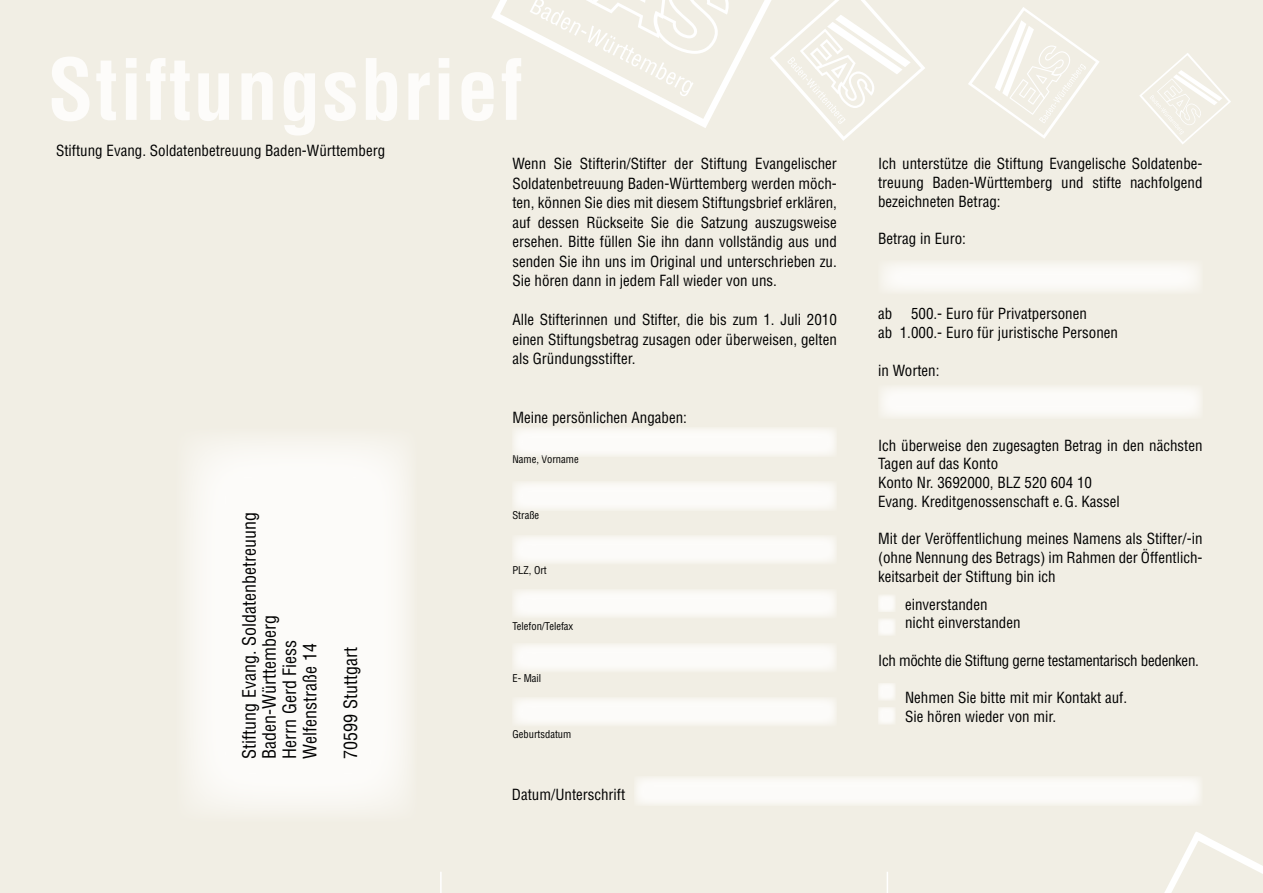
<style>
.page{position:relative;width:1263px;height:893px;background:#f1eee4}
.page>*{position:absolute;margin:0;border:0;box-sizing:border-box;transform-origin:0 0}
.t1{font:700 condensed 82.5px "Helvetica";letter-spacing:.02em;color:#fdfcfa}
.t2{font:condensed 18px/20.2px "Helvetica";color:#000}
.t3{font:condensed 15px/18.8px "Helvetica";color:#000;text-align:justify}
.t4{font:condensed 15px "Helvetica";letter-spacing:-.02em;color:#000}
.t5{font:condensed 10.5px "Helvetica";color:#000}
</style>
<div class="page">
<div style="left:176px;top:428px;width:241px;height:394px;background:#fdfcfa"></div>
<hr style="left:440px;top:872px;width:2px;height:21px;background:#fff">
<svg style="left:887px;top:872px;width:1px;height:21px"></svg>
<svg style="left:491px;top:0;width:434px;height:141px"></svg>
<svg style="left:1139px;top:53px;width:92px;height:91px"></svg>
<svg style="left:968px;top:7px;width:131px;height:132px"></svg>
<svg style="left:1164px;top:832px;width:99px;height:61px"></svg>
<div style="left:878px;top:260px;width:324px;height:34px;background:#fdfcfa"></div>
<div style="left:878px;top:385px;width:324px;height:34px;background:#fdfcfa"></div>
<div style="left:878px;top:595px;width:17px;height:17px;background:#fdfcfa"></div>
<div style="left:878px;top:683px;width:17px;height:17px;background:#fdfcfa"></div>
<div style="left:878px;top:619px;width:17px;height:17px;background:#fdfcfa"></div>
<div style="left:878px;top:707px;width:17px;height:17px;background:#fdfcfa"></div>
<div style="left:634px;top:776px;width:568px;height:30px;background:#fdfcfa"></div>
<div style="left:512px;top:427px;width:325px;height:30px;background:#fdfcfa"></div>
<div style="left:512px;top:481px;width:325px;height:30px;background:#fdfcfa"></div>
<div style="left:512px;top:535px;width:325px;height:30px;background:#fdfcfa"></div>
<div style="left:512px;top:589px;width:325px;height:30px;background:#fdfcfa"></div>
<div style="left:512px;top:643px;width:325px;height:30px;background:#fdfcfa"></div>
<div style="left:512px;top:697px;width:325px;height:29px;background:#fdfcfa"></div>
<h1 class="t1" style="left:48px;top:38px;width:477px">Stiftungsbrief</h1>
<p class="t3" style="left:512px;top:154px;width:326px;line-height:19.5px">Wenn Sie Stifterin/Stifter der Stiftung Evangelischer Soldatenbetreuung Baden-Württemberg werden möch&shy;ten, können Sie dies mit diesem Stiftungsbrief erklären, auf dessen Rückseite Sie die Satzung auszugsweise ersehen. Bitte füllen Sie ihn dann vollständig aus und senden Sie ihn uns im Original und unterschrieben zu.<br>Sie hören dann in jedem Fall wieder von uns.</p>
<p class="t3" style="left:512px;top:310px;width:326px;line-height:19.5px">Alle Stifterinnen und Stifter, die bis zum 1. Juli 2010 einen Stiftungsbetrag zusagen oder überweisen, gelten als Gründungsstifter.</p>
<p class="t3" style="left:56px;top:141px;width:331px">Stiftung Evang. Soldatenbetreuung Baden-Württemberg</p>
<p class="t2" style="left:239px;top:758px;width:248px;rotate:-90deg">Stiftung Evang. Soldatenbetreuung<br>Baden-Württemberg<br>Herrn Gerd Fiess<br>Welfenstraße 14</p>
<p class="t2" style="left:340px;top:758px;width:113px;rotate:-90deg">70599 Stuttgart</p>
<p class="t3" style="left:512px;top:408px;width:176px">Meine persönlichen Angaben:</p>
<p class="t5" style="left:512px;top:453px;width:68px">Name, Vorname</p>
<p class="t5" style="left:512px;top:508px;width:28px">Straße</p>
<p class="t5" style="left:512px;top:564px;width:36px">PLZ, Ort</p>
<p class="t5" style="left:512px;top:619px;width:62px">Telefon/Telefax</p>
<p class="t5" style="left:512px;top:672px;width:30px">E- Mail</p>
<p class="t5" style="left:512px;top:727px;width:60px">Geburtsdatum</p>
<p class="t3" style="left:512px;top:785px;width:115px">Datum/Unterschrift</p>
<p class="t3" style="left:878px;top:154px;width:326px">Ich unterstütze die Stiftung Evangelische Soldatenbe&shy;treuung Baden-Württemberg und stifte nachfolgend bezeichneten Betrag:</p>
<p class="t3" style="left:878px;top:229px;width:89px">Betrag in Euro:</p>
<p class="t3" style="left:878px;top:304px;width:241px;text-align:center">500.- Euro für Privatpersonen<br>ab 1.000.- Euro für juristische Personen</p>
<p class="t3" style="left:878px;top:361px;width:63px">in Worten:</p>
<p class="t3" style="left:878px;top:304px;width:16px">ab</p>
<p class="t3" style="left:878px;top:436px;width:326px;text-align:left">Ich überweise den zugesagten Betrag in den nächsten Tagen auf das Konto<br>Konto Nr. 3692000, BLZ 520 604 10<br>Evang. Kreditgenossenschaft e.G. Kassel</p>
<p class="t3" style="left:878px;top:529px;width:326px">Mit der Veröffentlichung meines Namens als Stifter/-in (ohne Nennung des Betrags) im Rahmen der Öffentlich&shy;keitsarbeit der Stiftung bin ich</p>
<p class="t3" style="left:905px;top:595px;width:117px">einverstanden<br>nicht einverstanden</p>
<p class="t4" style="left:878px;top:651px;width:322px">Ich möchte die Stiftung gerne testamentarisch bedenken.</p>
<p class="t3" style="left:905px;top:688px;width:224px">Nehmen Sie bitte mit mir Kontakt auf.<br>Sie hören wieder von mir.</p>
</div>
